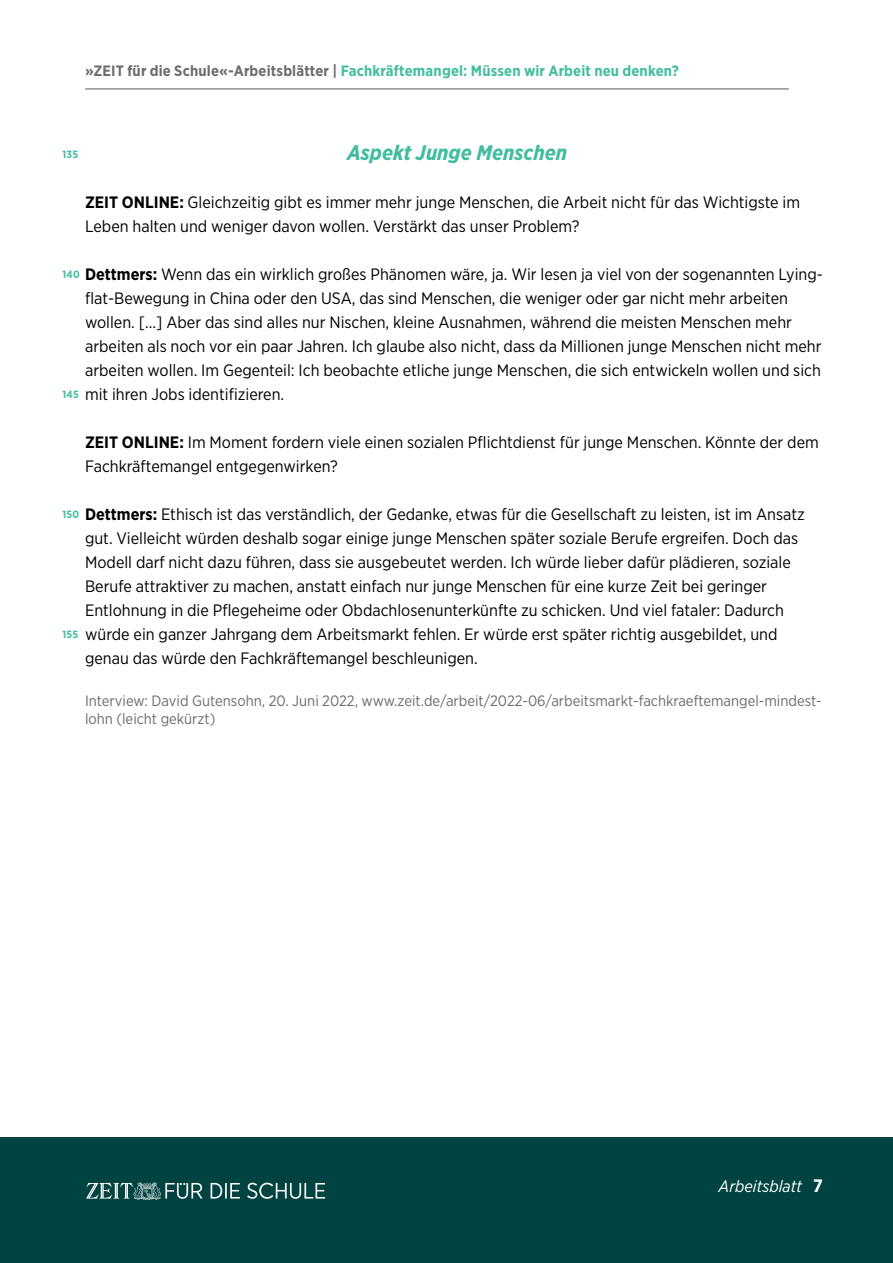
<style>
.page{position:relative;width:893px;height:1263px;background:#fff}
.page>*{position:absolute;margin:0;border:0;box-sizing:border-box;transform-origin:0 0}
.t1{font:italic 700 21px "Gotham Narrow";color:#42bda0}
.t2{font:700 18px "Gotham Narrow";color:#fff}
.t3{font:16.5px/24px "Gotham Narrow";color:#000}
.t4{font:italic 16.5px "Gotham Narrow";color:#fff}
.t5{font:15px/18px "Gotham Narrow";color:#6a6d6e}
.t6{font:700 15px "Gotham Narrow";letter-spacing:.01em;color:#42bda0}
.t7{font:700 10.5px "Gotham Narrow";letter-spacing:.015em;color:#42bda0}
.s1{color:#6a6d6e}
.s2{font-weight:700}
</style>
<div class="page">
<div style="left:0;top:1137px;width:893px;height:126px;background:#004340"></div>
<hr style="left:85px;top:89px;width:704px;height:1px;background:#58595b">
<svg style="left:86px;top:1182px;width:239px;height:18px"></svg>
<p class="t6" style="left:85px;top:61px;width:595px"><span class="s1">»ZEIT für die Schule«-Arbeitsblätter |</span> Fachkräftemangel: Müssen wir Arbeit neu denken?</p>
<p class="t1" style="left:347px;top:139px;width:221px">Aspekt Junge Menschen</p>
<p class="t3" style="left:85px;top:190px;width:717px"><span class="s2">ZEIT ONLINE:</span> Gleichzeitig gibt es immer mehr junge Menschen, die Arbeit nicht für das Wichtigste im<br>Leben halten und weniger davon wollen. Verstärkt das unser Problem?</p>
<p class="t3" style="left:85px;top:262px;width:739px"><span class="s2">Dettmers:</span> Wenn das ein wirklich großes Phänomen wäre, ja. Wir lesen ja viel von der sogenannten Lying&shy;flat-Bewegung in China oder den USA, das sind Menschen, die weniger oder gar nicht mehr arbeiten wollen. […] Aber das sind alles nur Nischen, kleine Ausnahmen, während die meisten Menschen mehr arbeiten als noch vor ein paar Jahren. Ich glaube also nicht, dass da Millionen junge Menschen nicht mehr arbeiten wollen. Im Gegenteil: Ich beobachte etliche junge Menschen, die sich entwickeln wollen und sich mit ihren Jobs identifizieren.</p>
<p class="t3" style="left:85px;top:430px;width:735px"><span class="s2">ZEIT ONLINE:</span> Im Moment fordern viele einen sozialen Pflichtdienst für junge Menschen. Könnte der dem<br>Fachkräftemangel entgegenwirken?</p>
<p class="t3" style="left:85px;top:502px;width:721px"><span class="s2">Dettmers:</span> Ethisch ist das verständlich, der Gedanke, etwas für die Gesellschaft zu leisten, ist im Ansatz gut. Vielleicht würden deshalb sogar einige junge Menschen später soziale Berufe ergreifen. Doch das Modell darf nicht dazu führen, dass sie ausgebeutet werden. Ich würde lieber dafür plädieren, soziale Berufe attraktiver zu machen, anstatt einfach nur junge Menschen für eine kurze Zeit bei geringer Entlohnung in die Pflegeheime oder Obdachlosenunterkünfte zu schicken. Und viel fataler: Dadurch würde ein ganzer Jahrgang dem Arbeitsmarkt fehlen. Er würde erst später richtig ausgebildet, und genau das würde den Fachkräftemangel beschleunigen.</p>
<p class="t5" style="left:85px;top:691px;width:738px">Interview: David Gutensohn, 20. Juni 2022, www.zeit.de/arbeit/2022-06/arbeitsmarkt-fachkraeftemangel-mindest&shy;lohn (leicht gekürzt)</p>
<p class="t7" style="left:62px;top:148px;width:17px">135</p>
<p class="t7" style="left:62px;top:268px;width:19px">140</p>
<p class="t7" style="left:62px;top:388px;width:18px">145</p>
<p class="t7" style="left:62px;top:508px;width:18px">150</p>
<p class="t7" style="left:62px;top:628px;width:17px">155</p>
<p class="t4" style="left:719px;top:1176px;width:85px">Arbeitsblatt</p>
<p class="t2" style="left:813px;top:1174px;width:11px">7</p>
</div>
